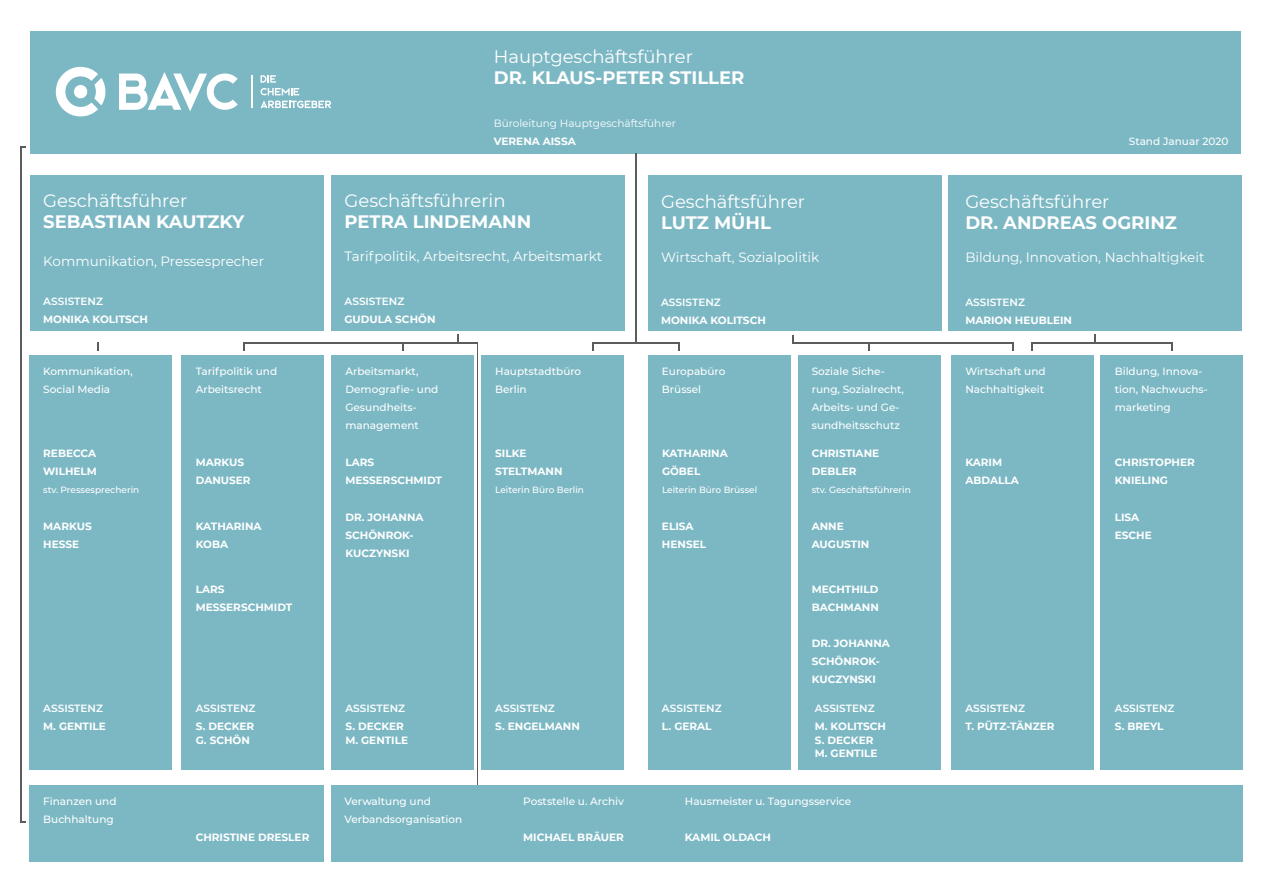
<style>
.page{position:relative;width:1263px;height:893px;background:#fff}
.page>*{position:absolute;margin:0;border:0;box-sizing:border-box;transform-origin:0 0}
.t1{font:18px "Montserrat";color:#fff}
.t2{font:700 18px "Montserrat";color:#fff}
.t3{font:13.5px "Montserrat";color:#fff}
.t4{font:700 10.5px/18px "Montserrat";color:#fff}
.t5{font:500 10.5px/18px "Montserrat";color:#fff}
.t6{font:600 10.5px "Montserrat";color:#fff}
.t7{font:10.5px "Montserrat";color:#fff}
.t8{font:500 9px "Montserrat";color:#fff}
</style>
<div class="page">
<hr style="left:20px;top:146px;width:1px;height:677px;background:#5c5c5b">
<hr style="left:477px;top:343px;width:1px;height:443px;background:#5c5c5b">
<div style="left:29px;top:785px;width:295px;height:76px;background:#7cb8c4"></div>
<div style="left:331px;top:785px;width:911px;height:77px;background:#7cb8c4"></div>
<div style="left:30px;top:31px;width:1211px;height:122px;background:#7cb8c4"></div>
<div style="left:30px;top:175px;width:294px;height:156px;background:#7cb8c4"></div>
<div style="left:331px;top:175px;width:294px;height:156px;background:#7cb8c4"></div>
<div style="left:648px;top:175px;width:293px;height:156px;background:#7cb8c4"></div>
<div style="left:948px;top:175px;width:294px;height:156px;background:#7cb8c4"></div>
<div style="left:29px;top:355px;width:142px;height:414px;background:#7cb8c4"></div>
<div style="left:182px;top:355px;width:142px;height:414px;background:#7cb8c4"></div>
<div style="left:331px;top:355px;width:143px;height:414px;background:#7cb8c4"></div>
<div style="left:481px;top:355px;width:143px;height:414px;background:#7cb8c4"></div>
<div style="left:648px;top:355px;width:142px;height:414px;background:#7cb8c4"></div>
<div style="left:798px;top:355px;width:143px;height:414px;background:#7cb8c4"></div>
<div style="left:951px;top:355px;width:143px;height:414px;background:#7cb8c4"></div>
<div style="left:1100px;top:355px;width:143px;height:414px;background:#7cb8c4"></div>
<hr style="left:635px;top:153px;width:1px;height:191px;background:#5c5c5b">
<hr style="left:593px;top:343px;width:86px;height:1px;background:#5c5c5b">
<hr style="left:794px;top:343px;width:219px;height:1px;background:#5c5c5b">
<hr style="left:1032px;top:343px;width:139px;height:1px;background:#5c5c5b">
<hr style="left:243px;top:343px;width:234px;height:1px;background:#5c5c5b">
<svg style="left:243px;top:344px;width:2px;height:7px"></svg>
<svg style="left:119px;top:72px;width:119px;height:39px"></svg>
<hr style="left:251px;top:75px;width:1px;height:33px;background:#fff">
<svg style="left:56px;top:67px;width:49px;height:49px"></svg>
<svg style="left:261px;top:75px;width:70px;height:33px"></svg>
<h1 class="t1" style="left:43px;top:188px;width:146px">Geschäftsführer</h1>
<h1 class="t2" style="left:43px;top:209px;width:202px">SEBASTIAN KAUTZKY</h1>
<p class="t3" style="left:43px;top:252px;width:222px">Kommunikation, Pressesprecher</p>
<p class="t6" style="left:43px;top:294px;width:61px">ASSISTENZ</p>
<p class="t4" style="left:43px;top:310px;width:106px">MONIKA KOLITSCH</p>
<h1 class="t1" style="left:494px;top:44px;width:201px">Hauptgeschäftsführer</h1>
<h1 class="t2" style="left:494px;top:65px;width:252px">DR. KLAUS-PETER STILLER</h1>
<p class="t7" style="left:494px;top:116px;width:184px">Büroleitung Hauptgeschäftsführer</p>
<p class="t4" style="left:494px;top:132px;width:83px">VERENA AISSA</p>
<h1 class="t1" style="left:345px;top:188px;width:162px">Geschäftsführerin</h1>
<h1 class="t2" style="left:345px;top:209px;width:188px">PETRA LINDEMANN</h1>
<p class="t3" style="left:345px;top:247px;width:259px">Tarifpolitik, Arbeitsrecht, Arbeitsmarkt</p>
<p class="t6" style="left:345px;top:294px;width:61px">ASSISTENZ</p>
<p class="t4" style="left:345px;top:310px;width:92px">GUDULA SCHÖN</p>
<h1 class="t1" style="left:661px;top:189px;width:146px">Geschäftsführer</h1>
<h1 class="t2" style="left:661px;top:210px;width:111px">LUTZ MÜHL</h1>
<p class="t3" style="left:661px;top:248px;width:160px">Wirtschaft, Sozialpolitik</p>
<p class="t6" style="left:661px;top:295px;width:61px">ASSISTENZ</p>
<p class="t4" style="left:661px;top:311px;width:106px">MONIKA KOLITSCH</p>
<p class="t5" style="left:1129px;top:132px;width:101px">Stand Januar 2020</p>
<h1 class="t1" style="left:965px;top:189px;width:146px">Geschäftsführer</h1>
<h1 class="t2" style="left:965px;top:210px;width:213px">DR. ANDREAS OGRINZ</h1>
<p class="t3" style="left:965px;top:248px;width:241px">Bildung, Innovation, Nachhaltigkeit</p>
<p class="t6" style="left:965px;top:295px;width:61px">ASSISTENZ</p>
<p class="t4" style="left:965px;top:311px;width:108px">MARION HEUBLEIN</p>
<p class="t5" style="left:43px;top:362px;width:91px">Kommunikation,<br>Social Media</p>
<p class="t4" style="left:43px;top:444px;width:55px">REBECCA<br>WILHELM</p>
<p class="t8" style="left:43px;top:484px;width:98px">stv. Pressesprecherin</p>
<p class="t5" style="left:196px;top:362px;width:83px">Tarifpolitik und<br>Arbeitsrecht</p>
<p class="t5" style="left:345px;top:362px;width:94px">Arbeitsmarkt,<br>Demografie- und<br>Gesundheits&shy;management</p>
<p class="t5" style="left:812px;top:362px;width:94px">Soziale Siche&shy;rung, Sozialrecht,<br>Arbeits- und Ge&shy;sundheitsschutz</p>
<p class="t5" style="left:965px;top:362px;width:82px">Wirtschaft und<br>Nachhaltigkeit</p>
<p class="t5" style="left:1115px;top:362px;width:95px">Bildung, Innova&shy;tion, Nachwuchs&shy;marketing</p>
<p class="t5" style="left:495px;top:362px;width:88px">Hauptstadtbüro<br>Berlin</p>
<p class="t5" style="left:662px;top:362px;width:65px">Europabüro<br>Brüssel</p>
<p class="t4" style="left:196px;top:453px;width:56px">MARKUS<br>DANUSER</p>
<p class="t4" style="left:495px;top:444px;width:69px">SILKE<br>STELTMANN</p>
<p class="t8" style="left:495px;top:484px;width:90px">Leiterin Büro Berlin</p>
<p class="t4" style="left:812px;top:444px;width:69px">CHRISTIANE<br>DEBLER</p>
<p class="t8" style="left:812px;top:484px;width:101px">stv. Geschäftsführerin</p>
<p class="t4" style="left:662px;top:444px;width:67px">KATHARINA<br>GÖBEL</p>
<p class="t8" style="left:662px;top:484px;width:97px">Leiterin Büro Brüssel</p>
<p class="t4" style="left:345px;top:453px;width:98px">LARS<br>MESSERSCHMIDT</p>
<p class="t4" style="left:1115px;top:453px;width:82px">CHRISTOPHER<br>KNIELING</p>
<p class="t4" style="left:965px;top:453px;width:55px">KARIM<br>ABDALLA</p>
<p class="t4" style="left:43px;top:516px;width:50px">MARKUS<br>HESSE</p>
<p class="t4" style="left:196px;top:516px;width:67px">KATHARINA<br>KOBA</p>
<p class="t4" style="left:196px;top:580px;width:98px">LARS<br>MESSERSCHMIDT</p>
<p class="t4" style="left:345px;top:507px;width:80px">DR. JOHANNA<br>SCHÖNROK-<br>KUCZYNSKI</p>
<p class="t4" style="left:1115px;top:507px;width:38px">LISA<br>ESCHE</p>
<p class="t4" style="left:662px;top:516px;width:46px">ELISA<br>HENSEL</p>
<p class="t4" style="left:812px;top:516px;width:59px">ANNE<br>AUGUSTIN</p>
<p class="t4" style="left:812px;top:580px;width:69px">MECHTHILD<br>BACHMANN</p>
<p class="t4" style="left:812px;top:634px;width:80px">DR. JOHANNA<br>SCHÖNROK-<br>KUCZYNSKI</p>
<p class="t6" style="left:43px;top:701px;width:61px">ASSISTENZ</p>
<p class="t4" style="left:43px;top:717px;width:64px">M. GENTILE</p>
<p class="t6" style="left:196px;top:701px;width:61px">ASSISTENZ</p>
<p class="t4" style="left:196px;top:719px;width:60px;line-height:13.5px">S. DECKER<br>G. SCHÖN</p>
<p class="t6" style="left:345px;top:701px;width:61px">ASSISTENZ</p>
<p class="t4" style="left:345px;top:719px;width:64px;line-height:13.5px">S. DECKER<br>M. GENTILE</p>
<p class="t6" style="left:495px;top:701px;width:61px">ASSISTENZ</p>
<p class="t4" style="left:495px;top:717px;width:86px">S. ENGELMANN</p>
<p class="t6" style="left:662px;top:701px;width:61px">ASSISTENZ</p>
<p class="t4" style="left:662px;top:717px;width:51px">L. GERAL</p>
<p class="t6" style="left:815px;top:701px;width:61px">ASSISTENZ</p>
<p class="t4" style="left:815px;top:719px;width:73px;line-height:13.5px">M. KOLITSCH<br>S. DECKER<br>M. GENTILE</p>
<p class="t6" style="left:965px;top:701px;width:61px">ASSISTENZ</p>
<p class="t4" style="left:965px;top:717px;width:91px">T. PÜTZ-TÄNZER</p>
<p class="t6" style="left:1115px;top:701px;width:61px">ASSISTENZ</p>
<p class="t4" style="left:1115px;top:717px;width:50px">S. BREYL</p>
<p class="t5" style="left:43px;top:792px;width:75px">Finanzen und<br>Buchhaltung</p>
<p class="t5" style="left:345px;top:792px;width:119px">Verwaltung und<br>Verbandsorganisation</p>
<p class="t5" style="left:523px;top:792px;width:102px">Poststelle u. Archiv</p>
<p class="t5" style="left:685px;top:792px;width:168px">Hausmeister u. Tagungsservice</p>
<p class="t4" style="left:196px;top:828px;width:115px">CHRISTINE DRESLER</p>
<p class="t4" style="left:523px;top:828px;width:102px">MICHAEL BRÄUER</p>
<p class="t4" style="left:685px;top:828px;width:88px">KAMIL OLDACH</p>
</div>
